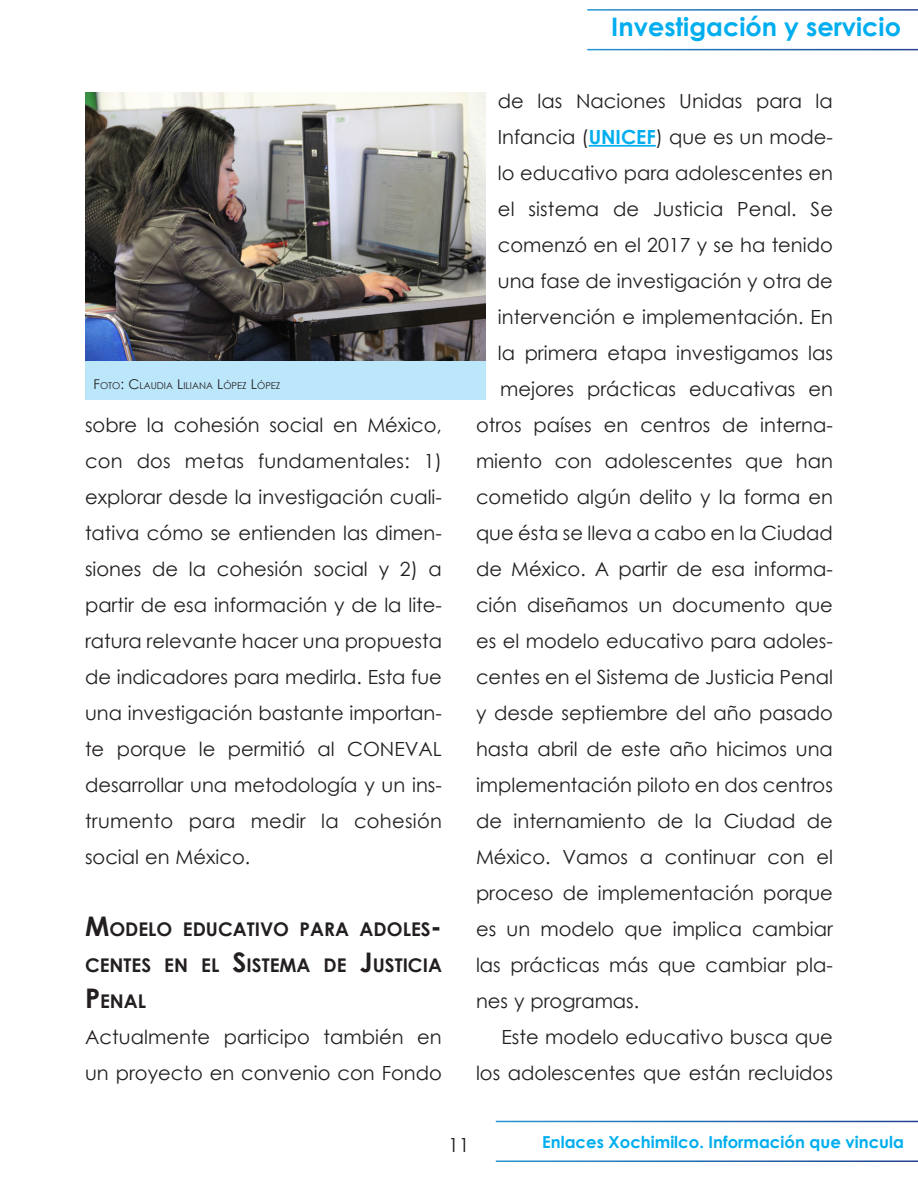
<style>
.page{position:relative;width:918px;height:1188px;background:#fff}
.page>*{position:absolute;margin:0;border:0;box-sizing:border-box;transform-origin:0 0}
.t1{font:700 25.5px "Century Gothic";color:#00aeef}
.cuerpoArticulos_sin{font:19.5px/36px "Century Gothic";color:#231f20}
.cuerpoArticulos{font:19.5px/36px "Century Gothic";color:#231f20;text-align:justify}
.subtitulo_ok{font:700 18.9px/36px "Century Gothic";color:#231f20;text-align:justify}
.t2{font:700 16.5px "Century Gothic";color:#00aeef}
.pies_de_foto_2alinea{font:9.45px "Century Gothic";color:#231f20}
.s1{font-size:13.5px}
.s2{font-size:27px}
.s3{font-weight:700;color:#00aeef}
</style>
<div class="page">
<hr style="left:589px;top:145px;width:67px;height:2px;background:#00aeef">
<img style="left:85px;top:93px;width:400px;height:268px">
<div style="left:85px;top:361px;width:400px;height:38px;background:#bce6fa"></div>
<h1 class="t1" style="left:611px;top:8px;width:291px">Investigación y servicio</h1>
<p class="pies_de_foto_2alinea" style="left:94px;top:379px;width:188px"><span class="s1">F</span>OTO<span class="s1">: C</span> LAUDIA <span class="s1">L</span>ILIANA <span class="s1">L</span>ÓPEZ <span class="s1">L</span>ÓPEZ</p>
<p class="cuerpoArticulos" style="left:85px;top:407px;width:358px">sobre la cohesión social en México, con dos metas fundamentales: 1) explorar desde la investigación cuali&shy;tativa cómo se entienden las dimen&shy;siones de la cohesión social y 2) a partir de esa información y de la lite&shy;ratura relevante hacer una propuesta de indicadores para medirla. Esta fue una investigación bastante importan&shy;te porque le permitió al CONEVAL desarrollar una metodología y un ins&shy;trumento para medir la cohesión social en México.</p>
<p class="subtitulo_ok" style="left:85px;top:910px;width:358px"><span class="s2">M</span>ODELO EDUCATIVO PARA ADOLES<span class="s2">-</span>CENTES EN EL <span class="s2">S</span>ISTEMA DE <span class="s2">J</span>USTICIA <span class="s2">P</span> ENAL</p>
<p class="cuerpoArticulos_sin" style="left:85px;top:1019px;width:358px">Actualmente participo también en un proyecto en convenio con Fondo</p>
<p class="cuerpoArticulos_sin" style="left:498px;top:83px;width:336px">de las Naciones Unidas para la</p>
<p class="cuerpoArticulos_sin" style="left:498px;top:119px;width:337px">Infancia (<span class="s3">UNICEF</span>) que es un mode-</p>
<p class="cuerpoArticulos_sin" style="left:498px;top:155px;width:337px">lo educativo para adolescentes en</p>
<p class="cuerpoArticulos_sin" style="left:498px;top:191px;width:337px">el sistema de Justicia Penal. Se</p>
<p class="cuerpoArticulos_sin" style="left:498px;top:227px;width:337px">comenzó en el 2017 y se ha tenido</p>
<p class="cuerpoArticulos_sin" style="left:498px;top:263px;width:337px">una fase de investigación y otra de</p>
<p class="cuerpoArticulos_sin" style="left:498px;top:299px;width:337px">intervención e implementación. En</p>
<p class="cuerpoArticulos_sin" style="left:498px;top:335px;width:337px">la primera etapa investigamos las</p>
<p class="cuerpoArticulos_sin" style="left:500px;top:371px;width:334px">mejores prácticas educativas en</p>
<p class="cuerpoArticulos_sin" style="left:476px;top:407px;width:358px">otros países en centros de interna-</p>
<p class="cuerpoArticulos_sin" style="left:476px;top:443px;width:358px">miento con adolescentes que han</p>
<p class="cuerpoArticulos_sin" style="left:476px;top:479px;width:358px">cometido algún delito y la forma en</p>
<p class="cuerpoArticulos_sin" style="left:476px;top:515px;width:358px">que ésta se lleva a cabo en la Ciudad</p>
<p class="cuerpoArticulos_sin" style="left:476px;top:551px;width:358px">de México. A partir de esa informa-</p>
<p class="cuerpoArticulos_sin" style="left:476px;top:587px;width:358px">ción diseñamos un documento que</p>
<p class="cuerpoArticulos_sin" style="left:476px;top:623px;width:358px">es el modelo educativo para adoles-</p>
<p class="cuerpoArticulos_sin" style="left:476px;top:659px;width:358px">centes en el Sistema de Justicia Penal</p>
<p class="cuerpoArticulos_sin" style="left:476px;top:695px;width:358px">y desde septiembre del año pasado</p>
<p class="cuerpoArticulos_sin" style="left:476px;top:731px;width:358px">hasta abril de este año hicimos una</p>
<p class="cuerpoArticulos_sin" style="left:476px;top:767px;width:358px">implementación piloto en dos centros</p>
<p class="cuerpoArticulos_sin" style="left:476px;top:803px;width:358px">de internamiento de la Ciudad de</p>
<p class="cuerpoArticulos_sin" style="left:476px;top:839px;width:358px">México. Vamos a continuar con el</p>
<p class="cuerpoArticulos_sin" style="left:476px;top:875px;width:358px">proceso de implementación porque</p>
<p class="cuerpoArticulos_sin" style="left:476px;top:911px;width:358px">es un modelo que implica cambiar</p>
<p class="cuerpoArticulos_sin" style="left:476px;top:947px;width:358px">las prácticas más que cambiar pla-</p>
<p class="cuerpoArticulos_sin" style="left:476px;top:983px;width:165px">nes y programas.</p>
<p class="cuerpoArticulos" style="left:476px;top:1019px;width:358px;text-align:right">Este modelo educativo busca que los adolescentes que están recluidos</p>
<p class="cuerpoArticulos" style="left:448px;top:1127px;width:23px">11</p>
<p class="t2" style="left:542px;top:1129px;width:363px">Enlaces Xochimilco. Información que vincula</p>
</div>
